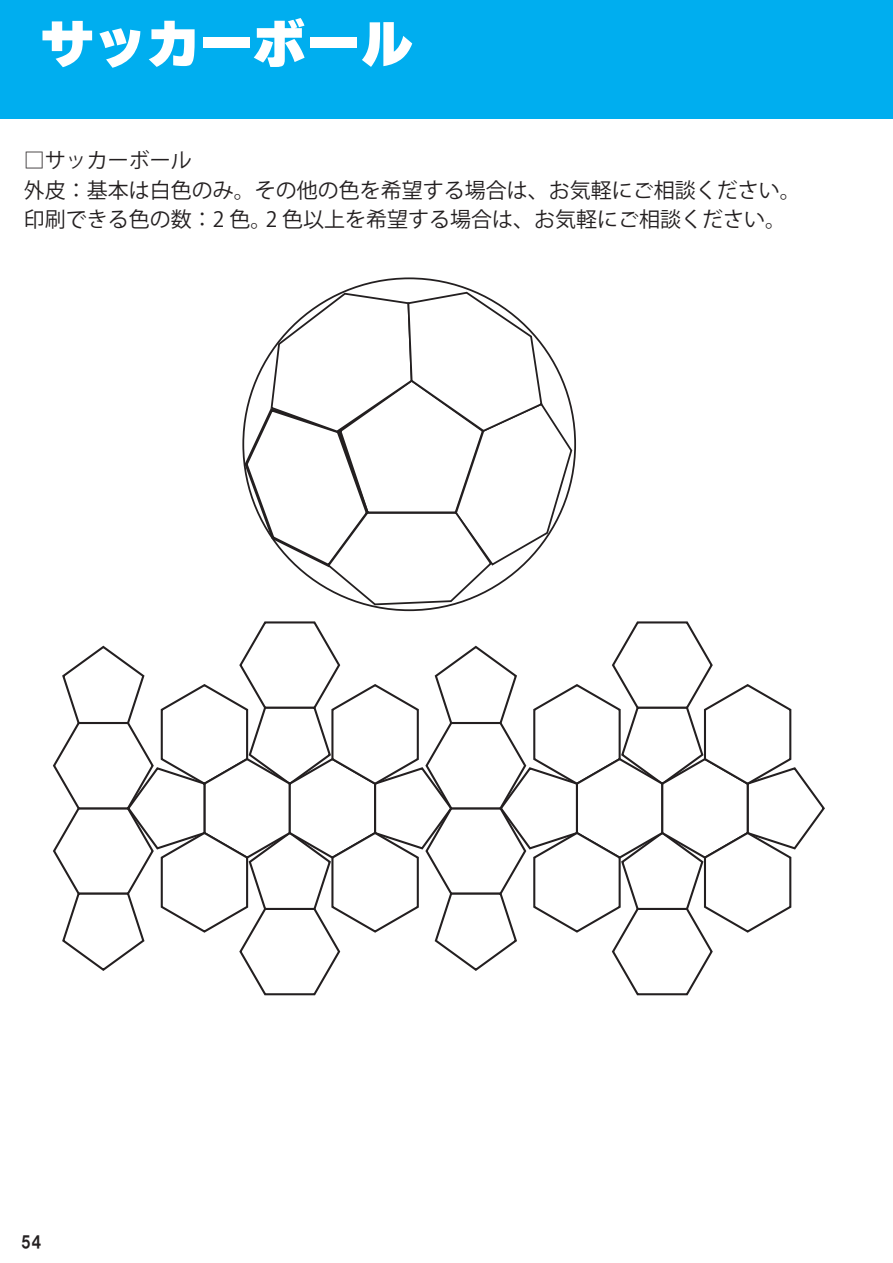
<style>
.page{position:relative;width:893px;height:1263px;background:#fff}
.page>*{position:absolute;margin:0;border:0;box-sizing:border-box;transform-origin:0 0}
.t1{font:53.25px "Ruika 09";color:#fff}
.t2{font:21px/29.7px "Koz Go Pr 6 N";color:#231f20}
.t3{font:16.5px "HGP Soei Kakugothic UB";color:#231f20}
</style>
<div class="page">
<svg style="left:53px;top:621px;width:772px;height:375px"></svg>
<div style="left:0;top:0;width:893px;height:119px;background:#00aeef"></div>
<svg style="left:243px;top:291px;width:330px;height:315px"></svg>
<h1 class="t1" style="left:40px;top:16px;width:374px">サッカーボール</h1>
<p class="t2" style="left:24px;top:146px;width:779px">□サッカーボール<br>外皮：基本は白色のみ。その他の色を希望する場合は、お気軽にご相談ください。印刷できる色の数：2 色。2 色以上を希望する場合は、お気軽にご相談ください。</p>
<p class="t3" style="left:21px;top:1234px;width:22px">54</p>
</div>
